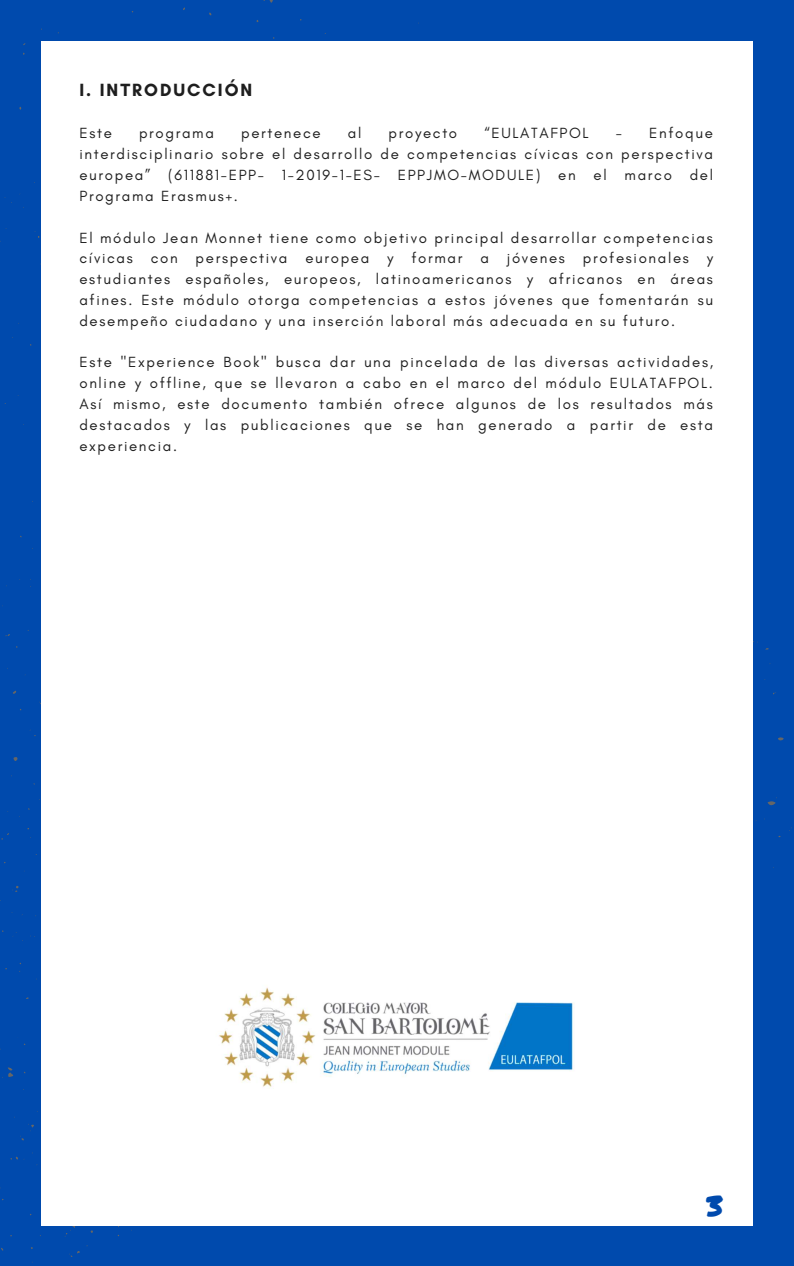
<style>
.page{position:relative;width:794px;height:1266px;background:#fff}
.page>*{position:absolute;margin:0;border:0;box-sizing:border-box;transform-origin:0 0}
.t1{font:30px "Permanent Marker";color:#004aad}
.t2{font:700 18px "Glacial Indifference";letter-spacing:.11em;color:#1e1e1e}
.t3{font:15px/20.9px "Glacial Indifference";letter-spacing:.11em;color:#1e1e1e;text-align:justify}
</style>
<div class="page">
<div style="left:0;top:0;width:793px;height:1266px;background:#004aad"></div>
<div style="left:41px;top:41px;width:711px;height:1184px;background:#fff"></div>
<img style="left:219px;top:987px;width:354px;height:101px">
<p class="t2" style="left:79px;top:79px;width:174px">I. INTRODUCCIÓN</p>
<p class="t3" style="left:79px;top:123px;width:34px">Este</p>
<p class="t3" style="left:139px;top:123px;width:76px">programa</p>
<p class="t3" style="left:241px;top:123px;width:81px">pertenece</p>
<p class="t3" style="left:348px;top:123px;width:15px">al</p>
<p class="t3" style="left:388px;top:123px;width:70px">proyecto</p>
<p class="t3" style="left:484px;top:123px;width:106px">“EULATAFPOL</p>
<p class="t3" style="left:79px;top:123px;width:635px;text-indent:536px">- Enfoque interdisciplinario sobre el desarrollo de competencias cí vicas con perspectiva europea” (611881-EPP- 1-2019-1-ES- EPPJMO-MODULE) en el marco del Programa Erasmus+.</p>
<p class="t3" style="left:79px;top:227px;width:635px">El módulo Jean Monnet tiene como objetivo principal desarrollar competencias cí vicas con perspectiva europea y formar a jóvenes profesionales y estudiantes españoles, europeos, latinoamericanos y africanos en á reas afines. Este módulo otorga competencias a estos jóvenes que fomentarán su desempeño ciudadano y una inserción laboral más adecuada en su futuro.</p>
<p class="t3" style="left:79px;top:352px;width:635px">Este "Experience Book" busca dar una pincelada de las diversas actividades, online y offline, que se llevaron a cabo en el marco del módulo EULATAFPOL.<br>Así mismo, este documento también ofrece algunos de los resultados más destacados y las publicaciones que se han generado a partir de esta experiencia.</p>
<h1 class="t1" style="left:706px;top:1183px;width:18px">3</h1>
</div>
